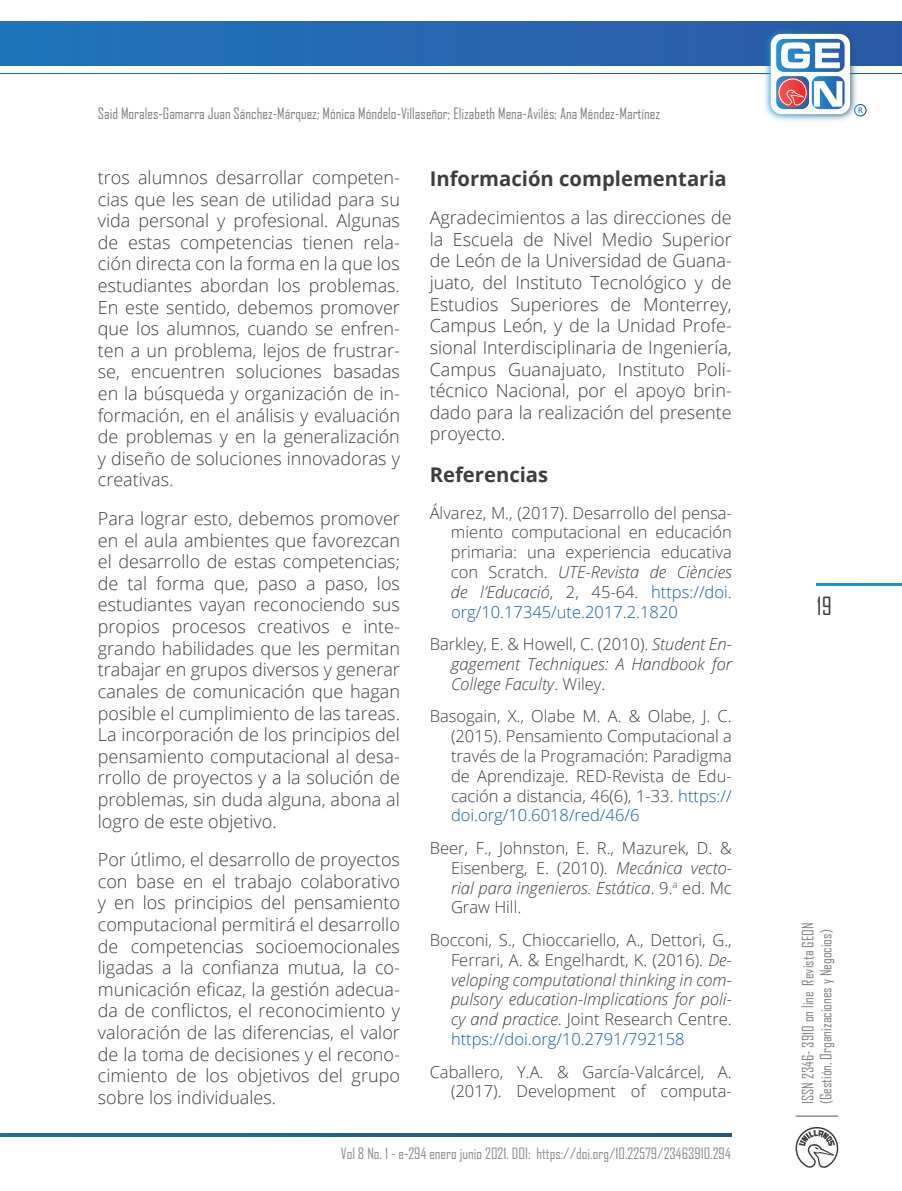
<style>
.page{position:relative;width:902px;height:1191px;background:#fff}
.page>*{position:absolute;margin:0;border:0;box-sizing:border-box;transform-origin:0 0}
.t1{font:24px "Agency FB";color:#3e3e3f}
.N1{font:700 20.25px "Open Sans";color:#3e3e3f}
.Cuerpo_de_Texto{font:300 18px/21.6px "Open Sans";color:#3e3e3f;text-align:justify}
.bibliografía{font:300 16.5px/19.8px "Open Sans";color:#3e3e3f;text-align:justify}
.bibliografía-2{font:italic 300 16.5px/19.8px "Open Sans";color:#3e3e3f;text-align:justify}
.t2{font:15px/18px "Agency FB";color:#808285}
.t3{font:15px "Agency FB";color:#8b8d90}
.s1{font-style:italic}
.s2{color:#175d9e}
.s3{font-style:normal}
</style>
<div class="page">
<div style="left:0;top:22px;width:901px;height:43px;background:#2569b2"></div>
<img style="left:715px;top:21px;width:186px;height:100px">
<div style="left:770px;top:34px;width:80px;height:80px;background:#fdfdfd;border-radius:11px"></div>
<svg style="left:776px;top:39px;width:68px;height:70px"></svg>
<hr style="left:795px;top:1115px;width:43px;height:1px;background:#57585a">
<svg style="left:795px;top:1126px;width:43px;height:42px"></svg>
<svg style="left:0;top:1133px;width:731px;height:4px;background:#246389"></svg>
<hr style="left:816px;top:583px;width:85px;height:2px;background:#1f93cf">
<p class="t2" style="left:98px;top:105px;width:563px">Said Morales-Gamarra Juan Sánchez-Márquez; Mónica Móndelo-Villaseñor; Elizabeth Mena-Avilés; Ana Méndez-Martínez</p>
<p class="Cuerpo_de_Texto" style="left:98px;top:166px;width:303px">tros alumnos desarrollar competen&shy;cias que les sean de utilidad para su vida personal y profesional. Algunas de estas competencias tienen rela&shy;ción directa con la forma en la que los estudiantes abordan los problemas.<br>En este sentido, debemos promover que los alumnos, cuando se enfren&shy;ten a un problema, lejos de frustrar&shy;se, encuentren soluciones basadas en la búsqueda y organización de in&shy;formación, en el análisis y evaluación de problemas y en la generalización y diseño de soluciones innovadoras y creativas.</p>
<p class="Cuerpo_de_Texto" style="left:98px;top:507px;width:303px">Para lograr esto, debemos promover en el aula ambientes que favorezcan el desarrollo de estas competencias; de tal forma que, paso a paso, los estudiantes vayan reconociendo sus propios procesos creativos e inte&shy;grando habilidades que les permitan trabajar en grupos diversos y generar canales de comunicación que hagan posible el cumplimiento de las tareas.<br>La incorporación de los principios del pensamiento computacional al desa&shy;rrollo de proyectos y a la solución de problemas, sin duda alguna, abona al logro de este objetivo.</p>
<p class="Cuerpo_de_Texto" style="left:98px;top:848px;width:303px">Por útlimo, el desarrollo de proyectos con base en el trabajo colaborativo y en los principios del pensamiento computacional permitirá el desarrollo de competencias socioemocionales ligadas a la confianza mutua, la co&shy;municación eficaz, la gestión adecua&shy;da de conflictos, el reconocimiento y valoración de las diferencias, el valor de la toma de decisiones y el recono&shy;cimiento de los objetivos del grupo sobre los individuales.</p>
<p class="N1" style="left:429px;top:164px;width:298px">Información complementaria</p>
<p class="Cuerpo_de_Texto" style="left:429px;top:206px;width:303px">Agradecimientos a las direcciones de la Escuela de Nivel Medio Superior de León de la Universidad de Guana&shy;juato, del Instituto Tecnológico y de Estudios Superiores de Monterrey, Campus León, y de la Unidad Profe&shy;sional Interdisciplinaria de Ingeniería, Campus Guanajuato, Instituto Poli&shy;técnico Nacional, por el apoyo brin&shy;dado para la realización del presente proyecto.</p>
<p class="N1" style="left:429px;top:460px;width:120px">Referencias</p>
<p class="bibliografía" style="left:451px;top:502px;width:282px;text-indent:-21px">Álvarez, M., (2017). Desarrollo del pensa&shy;miento computacional en educación primaria: una experiencia educativa con Scratch. <span class="s1">UTE-Revista de Ciències de l’Educació</span>, 2, 45-64. <span class="s2">https://doi. org/10.17345/ute.2017.2.1820</span></p>
<p class="bibliografía-2" style="left:451px;top:633px;width:282px;text-indent:-21px"><span class="s3">Barkley, E. &amp; Howell, C. (2010).</span> Student En&shy;gagement Techniques: A Handbook for College Faculty<span class="s3">. Wiley.</span></p>
<p class="bibliografía" style="left:451px;top:706px;width:282px;text-indent:-21px">Basogain, X., Olabe M. A. &amp; Olabe, J. C. (2015). Pensamiento Computacional a través de la Programación: Paradigma de Aprendizaje. RED-Revista de Edu&shy;cación a distancia, 46(6), 1-33. <span class="s2">https:// doi.org/10.6018/red/46/6</span></p>
<p class="bibliografía" style="left:451px;top:837px;width:282px;text-indent:-21px">Beer, F., Johnston, E. R., Mazurek, D. &amp; Eisenberg, E. (2010). <span class="s1">Mecánica vecto&shy;rial para ingenieros. Estática</span>. 9.<sup>a</sup> ed. Mc Graw Hill.</p>
<p class="bibliografía" style="left:451px;top:929px;width:282px;text-indent:-21px">Bocconi, S., Chioccariello, A., Dettori, G., Ferrari, A. &amp; Engelhardt, K. (2016). <span class="s1">De&shy;veloping computational thinking in com&shy;pulsory education-Implications for poli&shy;cy and practice</span>. Joint Research Centre. <span class="s2">https://doi.org/10.2791/792158</span></p>
<p class="bibliografía" style="left:429px;top:1061px;width:303px;text-align:right">Caballero, Y.A. &amp; García-Valcárcel, A. (2017). Development of computa-</p>
<p class="t3" style="left:341px;top:1144px;width:391px">Vol 8 No. 1 - e-294 enero junio 2021. DOI: https://doi.org/10.22579/23463910.294</p>
<h1 class="t1" style="left:816px;top:591px;width:17px">19</h1>
<p class="t2" style="left:798px;top:1104px;width:183px;rotate:-90deg">ISSN 2346- 3910 on line Revista GEON (Gestión, Organizaciones y Negocios)</p>
</div>
